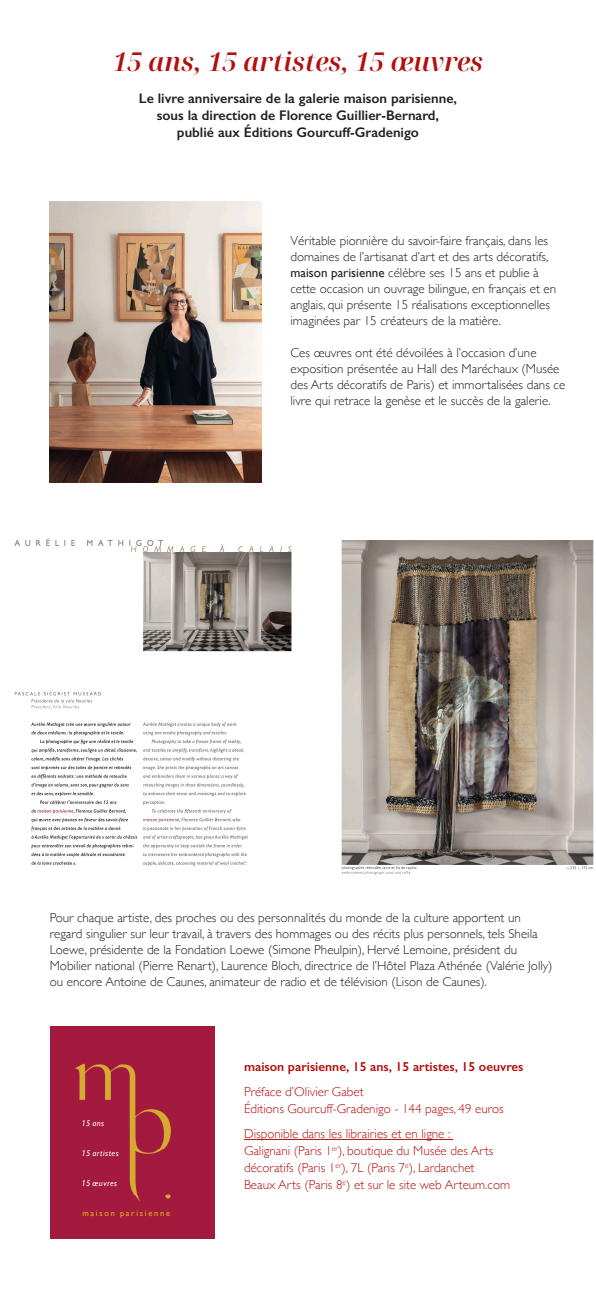
<style>
.page{position:relative;width:596px;height:1310px;background:#fff}
.page>*{position:absolute;margin:0;border:0;box-sizing:border-box;transform-origin:0 0}
.t1{font:italic 600 26px "Noto Serif Display";color:#b2100e}
.t2{font:600 14px "Gill Sans";color:#231f20}
.t3{font:300 13px/16px "Gill Sans";color:#231f20}
.t4{font:300 13px/17px "Gill Sans";color:#b2100e}
.t5{font:600 13px "Gill Sans";color:#b2100e}
.t6{font:italic 8.5px "Gill Sans";letter-spacing:.06em;color:#fff}
.t7{font:8.5px "Gill Sans";letter-spacing:.21em;color:#e5af17}
.s1{font-weight:400}
.s2{font-family:"Frutiger";font-stretch:condensed;font-size:8.4px}
</style>
<div class="page">
<div style="left:50px;top:1026px;width:164px;height:212px;background:#a41a3f"></div>
<img style="left:75px;top:1063px;width:96px;height:138px">
<hr style="left:244px;top:1139px;width:208px;height:1px;background:#b2100e">
<img style="left:50px;top:201px;width:211px;height:281px">
<img style="left:14px;top:538px;width:580px;height:337px">
<p class="t1" style="left:113px;top:43px;width:371px">15 ans, 15 artistes, 15 œuvres</p>
<p class="t2" style="left:139px;top:89px;width:319px">Le livre anniversaire de la galerie maison parisienne,</p>
<p class="t2" style="left:157px;top:106px;width:283px">sous la direction de Florence Guillier-Bernard,</p>
<p class="t2" style="left:177px;top:123px;width:243px">publié aux Éditions Gourcuff-Gradenigo</p>
<p class="t3" style="left:290px;top:232px;width:267px">Véritable pionnière du savoir-faire français, dans les domaines de l’artisanat d’art et des arts décoratifs, <span class="s1">maison parisienne</span> célèbre ses 15 ans et publie à cette occasion un ouvrage bilingue, en français et en anglais, qui présente 15 réalisations exceptionnelles imaginées par 15 créateurs de la matière.</p>
<p class="t3" style="left:290px;top:344px;width:276px">Ces œuvres ont été dévoilées à l’occasion d’une exposition présentée au Hall des Maréchaux (Musée des Arts décoratifs de Paris) et immortalisées dans ce livre qui retrace la genèse et le succès de la galerie.</p>
<p class="t3" style="left:50px;top:909px;width:504px">Pour chaque artiste, des proches ou des personnalités du monde de la culture apportent un regard singulier sur leur travail, à travers des hommages ou des récits plus personnels, tels Sheila Loewe, présidente de la Fondation Loewe (Simone Pheulpin), Hervé Lemoine, président du Mobilier national (Pierre Renart), Laurence Bloch, directrice de l’Hôtel Plaza Athénée (Valérie Jolly) ou encore Antoine de Caunes, animateur de radio et de télévision (Lison de Caunes).</p>
<p class="t6" style="left:81px;top:1118px;width:24px"><span class="s2">1</span>5 ans</p>
<p class="t6" style="left:81px;top:1148px;width:39px"><span class="s2">1</span>5 artistes</p>
<p class="t6" style="left:81px;top:1178px;width:37px"><span class="s2">1</span>5 œuvres</p>
<p class="t7" style="left:82px;top:1207px;width:89px">maison parisienne</p>
<p class="t5" style="left:244px;top:1059px;width:281px">maison parisienne, 15 ans, 15 artistes, 15 oeuvres</p>
<p class="t4" style="left:244px;top:1083px;width:121px">Préface d’Olivier Gabet</p>
<p class="t4" style="left:244px;top:1100px;width:261px">Éditions Gourcuff-Gradenigo - 144 pages, 49 euros</p>
<p class="t4" style="left:244px;top:1125px;width:208px">Disponible dans les librairies et en ligne :</p>
<p class="t4" style="left:244px;top:1142px;width:267px">Galignani (Paris 1<sup>er</sup>), boutique du Musée des Arts décoratifs (Paris 1<sup>er</sup>), 7L (Paris 7<sup>e</sup>), Lardanchet<br>Beaux Arts (Paris 8<sup>e</sup>) et sur le site web Arteum.com</p>
</div>
